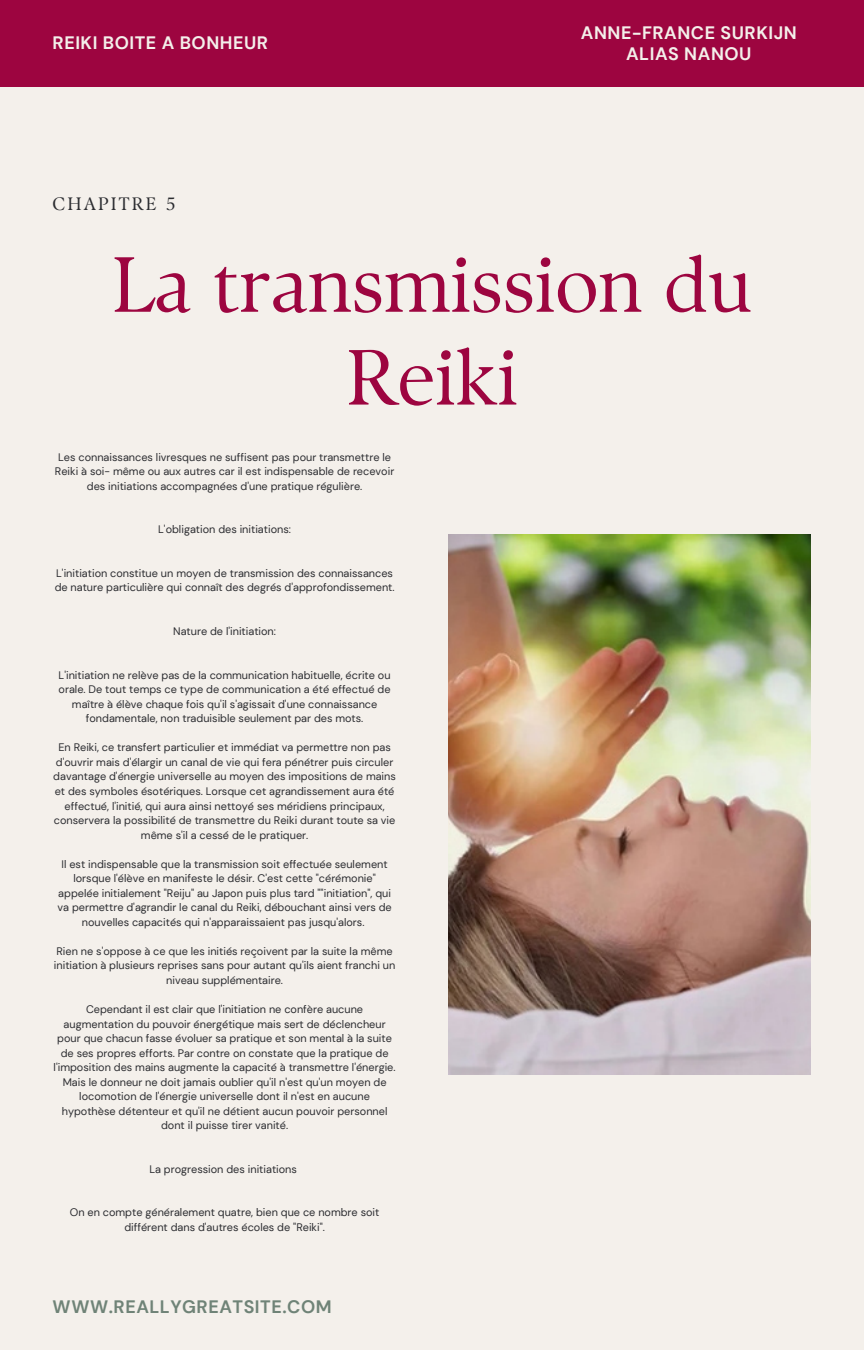
<style>
.page{position:relative;width:864px;height:1350px;background:#f4f0eb}
.page>*{position:absolute;margin:0;border:0;box-sizing:border-box;transform-origin:0 0}
.t1{font:78.08px/92.7px "TY Serif D";color:#9d0540;text-align:center}
.t2{font:700 18px/20.9px "DM Sans";letter-spacing:.03em;color:#f4f0eb;text-align:center}
.t3{font:700 18px "DM Sans";letter-spacing:.03em;color:#6f8377}
.t4{font:18px "TY Serif D";letter-spacing:.12em;color:#2b2c30}
.t5{font:10.8px/14.6px "DM Sans";color:#2b2c30;text-align:center}
</style>
<div class="page">
<div style="left:0;top:0;width:864px;height:86px;background:#9d0540"></div>
<img style="left:448px;top:535px;width:363px;height:540px">
<h2 class="t2" style="left:53px;top:33px;width:217px">REIKI BOITE A BONHEUR</h2>
<h1 class="t4" style="left:53px;top:193px;width:124px">CHAPITRE 5</h1>
<h2 class="t2" style="left:581px;top:22px;width:217px">ANNE-FRANCE SURKIJN<br>ALIAS NANOU</h2>
<h3 class="t1" style="left:112px;top:238px;width:642px">La transmission du<br>Reiki</h3>
<p class="t5" style="left:55px;top:450px;width:341px">Les connaissances livresques ne suffisent pas pour transmettre le<br>Reiki à soi- même ou aux autres car il est indispensable de recevoir des initiations accompagnées d'une pratique régulière.</p>
<p class="t5" style="left:158px;top:522px;width:134px">L'obligation des initiations:</p>
<p class="t5" style="left:55px;top:566px;width:341px;text-align:left">L'initiation constitue un moyen de transmission des connaissances de nature particulière qui connaît des degrés d'approfondissement.</p>
<p class="t5" style="left:173px;top:624px;width:104px">Nature de l'initiation:</p>
<p class="t5" style="left:59px;top:668px;width:334px">L'initiation ne relève pas de la communication habituelle, écrite ou orale. De tout temps ce type de communication a été effectué de maître à élève chaque fois qu'il s'agissait d'une connaissance fondamentale, non traduisible seulement par des mots.</p>
<p class="t5" style="left:53px;top:740px;width:344px">En Reiki, ce transfert particulier et immédiat va permettre non pas d'ouvrir mais d'élargir un canal de vie qui fera pénétrer puis circuler davantage d'énergie universelle au moyen des impositions de mains et des symboles ésotériques. Lorsque cet agrandissement aura été effectué, l'initié, qui aura ainsi nettoyé ses méridiens principaux, conservera la possibilité de transmettre du Reiki durant toute sa vie même s'il a cessé de le pratiquer.</p>
<p class="t5" style="left:58px;top:857px;width:336px">Il est indispensable que la transmission soit effectuée seulement lorsque l'élève en manifeste le désir. C'est cette "cérémonie" appelée initialement "Reiju" au Japon puis plus tard ""initiation", qui va permettre d'agrandir le canal du Reiki, débouchant ainsi vers de nouvelles capacités qui n'apparaissaient pas jusqu'alors.</p>
<p class="t5" style="left:54px;top:944px;width:343px">Rien ne s'oppose à ce que les initiés reçoivent par la suite la même initiation à plusieurs reprises sans pour autant qu'ils aient franchi un niveau supplémentaire.</p>
<p class="t5" style="left:54px;top:1002px;width:343px">Cependant il est clair que l'initiation ne confère aucune augmentation du pouvoir énergétique mais sert de déclencheur pour que chacun fasse évoluer sa pratique et son mental à la suite de ses propres efforts. Par contre on constate que la pratique de l'imposition des mains augmente la capacité à transmettre l'énergie.<br>Mais le donneur ne doit jamais oublier qu'il n'est qu'un moyen de locomotion de l'énergie universelle dont il n'est en aucune hypothèse détenteur et qu'il ne détient aucun pouvoir personnel dont il puisse tirer vanité.</p>
<p class="t5" style="left:149px;top:1162px;width:149px">La progression des initiations</p>
<p class="t5" style="left:70px;top:1205px;width:311px">On en compte généralement quatre, bien que ce nombre soit différent dans d'autres écoles de "Reiki".</p>
<h2 class="t3" style="left:53px;top:1295px;width:281px">WWW.REALLYGREATSITE.COM</h2>
</div>
